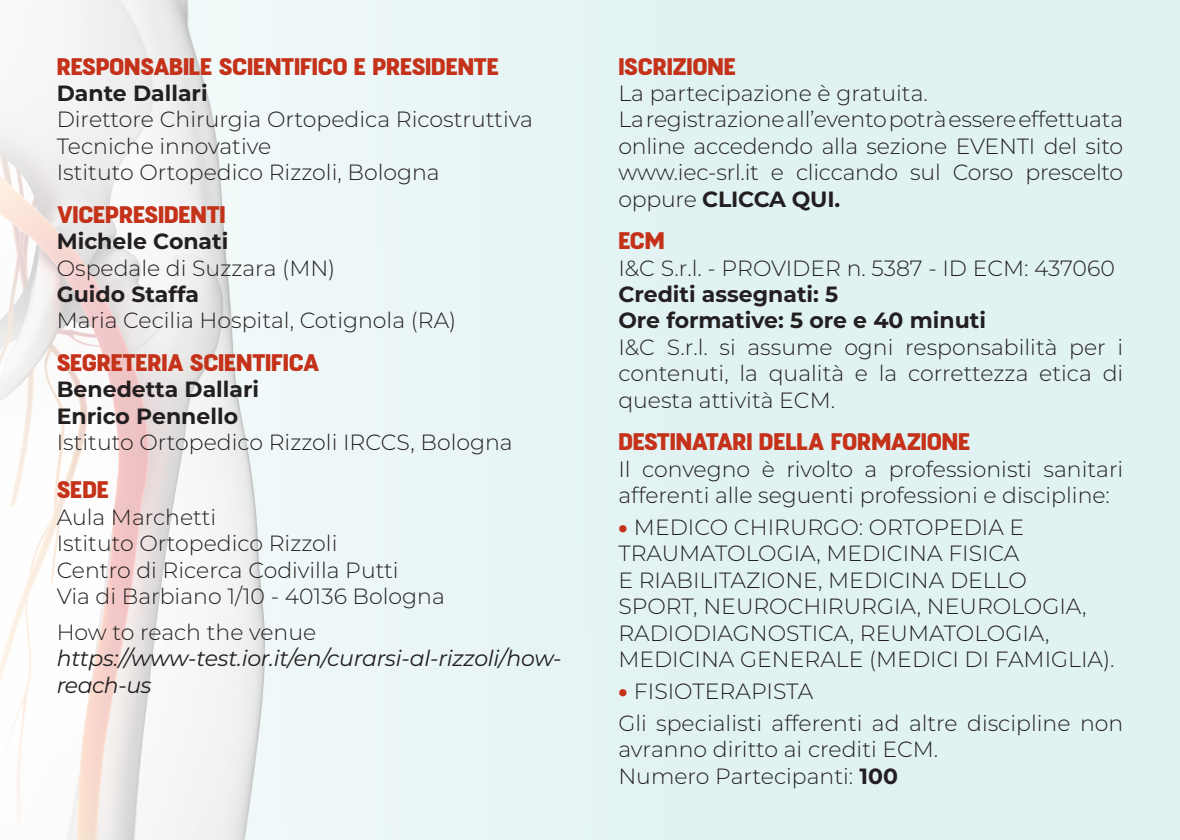
<style>
.page{position:relative;width:1180px;height:840px;background:#fff}
.page>*{position:absolute;margin:0;border:0;box-sizing:border-box;transform-origin:0 0}
.t1{font:700 24px "PP Fuji";color:#c5321a}
.t2{font:300 22px/26.4px "Montserrat";color:#231f20}
.t3{font:700 22px/26.4px "Montserrat";color:#231f20}
.t4{font:italic 22px/26.4px "Montserrat";letter-spacing:-.01em;color:#231f20}
.s1{font-weight:700}
.s2{font-weight:900;color:#c5321a}
</style>
<div class="page">
<img style="left:0;top:0;width:1179px;height:839px">
<p class="t1" style="left:57px;top:51px;width:443px">RESPONSABILE SCIENTIFICO E PRESIDENTE</p>
<p class="t3" style="left:57px;top:79px;width:152px">Dante Dallari</p>
<p class="t2" style="left:57px;top:106px;width:477px">Direttore Chirurgia Ortopedica Ricostruttiva<br>Tecniche innovative<br>Istituto Ortopedico Rizzoli, Bologna</p>
<p class="t1" style="left:57px;top:199px;width:170px">VICEPRESIDENTI</p>
<p class="t3" style="left:57px;top:227px;width:173px">Michele Conati</p>
<p class="t2" style="left:57px;top:254px;width:280px">Ospedale di Suzzara (MN)</p>
<p class="t3" style="left:57px;top:280px;width:144px">Guido Staffa</p>
<p class="t2" style="left:57px;top:306px;width:401px">Maria Cecilia Hospital, Cotignola (RA)</p>
<p class="t1" style="left:57px;top:347px;width:264px">SEGRETERIA SCIENTIFICA</p>
<p class="t3" style="left:57px;top:375px;width:204px">Benedetta Dallari<br>Enrico Pennello</p>
<p class="t2" style="left:57px;top:428px;width:457px">Istituto Ortopedico Rizzoli IRCCS, Bologna</p>
<p class="t1" style="left:57px;top:475px;width:54px">SEDE</p>
<p class="t2" style="left:57px;top:502px;width:389px">Aula Marchetti<br>Istituto Ortopedico Rizzoli<br>Centro di Ricerca Codivilla Putti<br>Via di Barbiano 1/10 - 40136 Bologna</p>
<p class="t2" style="left:57px;top:618px;width:261px">How to reach the venue</p>
<p class="t4" style="left:57px;top:644px;width:506px">https://www-test.ior.it/en/curarsi-al-rizzoli/how&shy;reach-us</p>
<p class="t1" style="left:618px;top:51px;width:119px">ISCRIZIONE</p>
<p class="t2" style="left:618px;top:79px;width:506px">La partecipazione è gratuita.<br>La registrazione all’evento potrà essere effettuata online accedendo alla sezione EVENTI del sito www.iec-srl.it e cliccando sul Corso prescelto oppure <span class="s1">CLICCA QUI.</span></p>
<p class="t1" style="left:618px;top:226px;width:47px">ECM</p>
<p class="t2" style="left:618px;top:254px;width:498px">I&amp;C S.r.l. - PROVIDER n. 5387 - ID ECM: 437060</p>
<p class="t3" style="left:618px;top:280px;width:369px">Crediti assegnati: 5<br>Ore formative: 5 ore e 40 minuti</p>
<p class="t2" style="left:618px;top:333px;width:506px;text-align:justify">I&amp;C S.r.l. si assume ogni responsabilità per i contenuti, la qualità e la correttezza etica di questa attività ECM.</p>
<p class="t1" style="left:618px;top:427px;width:353px">DESTINATARI DELLA FORMAZIONE</p>
<p class="t2" style="left:618px;top:454px;width:506px">Il convegno è rivolto a professionisti sanitari afferenti alle seguenti professioni e discipline:</p>
<p class="t2" style="left:618px;top:513px;width:497px"><span class="s2">•</span> MEDICO CHIRURGO: ORTOPEDIA E TRAUMATOLOGIA, MEDICINA FISICA<br>E RIABILITAZIONE, MEDICINA DELLO<br>SPORT, NEUROCHIRURGIA, NEUROLOGIA, RADIODIAGNOSTICA, REUMATOLOGIA, MEDICINA GENERALE (MEDICI DI FAMIGLIA).</p>
<p class="t2" style="left:618px;top:674px;width:506px;line-height:32px"><span class="s2">•</span> FISIOTERAPISTA<br>Gli specialisti afferenti ad altre discipline non</p>
<p class="t2" style="left:618px;top:735px;width:321px">avranno diritto ai crediti ECM.<br>Numero Partecipanti: <span class="s1">100</span></p>
</div>
